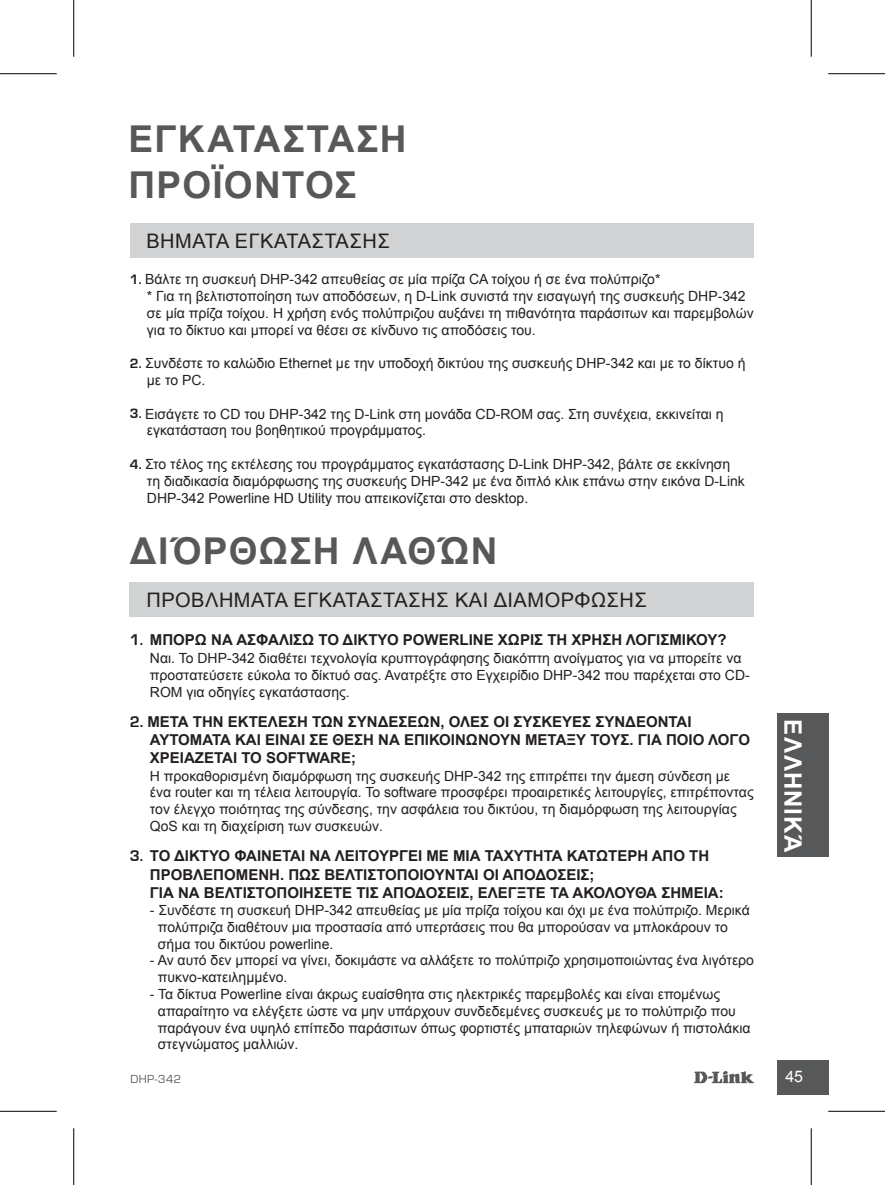
<style>
.page{position:relative;width:885px;height:1185px;background:#fff}
.page>*{position:absolute;margin:0;border:0;box-sizing:border-box;transform-origin:0 0}
.t1{font:700 37px/46px "Arial";letter-spacing:.03em;color:#57585a}
.t2{font:700 24px "Arial";letter-spacing:.045em;color:#fff}
.t3{font:20px "Arial";letter-spacing:.025em;color:#231f20}
.t4{font:16px "Arial";color:#fff}
.t5{font:700 15px "Arial";color:#231f20}
.t6{font:14px/16.8px "Arial";color:#231f20}
.t7{font:12px "Eurostile";letter-spacing:.04em;color:#57585a}
.s1{font-family:"Eurostile";font-weight:700}
.s2{font-family:"Eurostile";font-size:16px}
</style>
<div class="page">
<svg style="left:694px;top:1071px;width:60px;height:12px"></svg>
<div style="left:777px;top:1060px;width:51px;height:34px;background:#57585a"></div>
<div style="left:777px;top:713px;width:51px;height:143px;background:#57585a"></div>
<div style="left:130px;top:223px;width:623px;height:34px;background:#d1d2d4"></div>
<div style="left:130px;top:582px;width:623px;height:34px;background:#d1d2d4"></div>
<hr style="left:0;top:73px;width:57px;height:1px;background:#000">
<hr style="left:828px;top:73px;width:56px;height:1px;background:#000">
<hr style="left:0;top:1111px;width:57px;height:1px;background:#000">
<hr style="left:828px;top:1111px;width:56px;height:1px;background:#000">
<hr style="left:73px;top:0;width:1px;height:57px;background:#000">
<hr style="left:73px;top:1128px;width:1px;height:57px;background:#000">
<hr style="left:810px;top:0;width:1px;height:57px;background:#000">
<hr style="left:810px;top:1128px;width:1px;height:57px;background:#000">
<h1 class="t1" style="left:128px;top:117px;width:279px">ΕΓΚΑΤΑΣΤΑΣΗ<br>ΠΡΟΪΟΝΤΟΣ</h1>
<h3 class="t3" style="left:146px;top:228px;width:245px">ΒΗΜΑΤΑ ΕΓΚΑΤΑΣΤΑΣΗΣ</h3>
<p class="t6" style="left:147px;top:271px;width:608px;text-indent:-17px"><span class="s1">1.</span> Βάλτε τη συσκευή DHP-342 απευθείας σε μία πρίζα CA τοίχου ή σε ένα πολύπριζο*<br>* Για τη βελτιστοποίηση των αποδόσεων, η D-Link συνιστά την εισαγωγή της συσκευής DHP-342 σε μία πρίζα τοίχου. Η χρήση ενός πολύπριζου αυξάνει τη πιθανότητα παράσιτων και παρεμβολών για το δίκτυο και μπορεί να θέσει σε κίνδυνο τις αποδόσεις του.</p>
<p class="t6" style="left:147px;top:355px;width:600px;text-indent:-17px"><span class="s1">2.</span> Συνδέστε το καλώδιο Ethernet με την υποδοχή δικτύου της συσκευής DHP-342 και με το δίκτυο ή με το PC.</p>
<p class="t6" style="left:147px;top:405px;width:578px;text-indent:-17px"><span class="s1">3.</span> Εισάγετε το CD του DHP-342 της D-Link στη μονάδα CD-ROM σας. Στη συνέχεια, εκκινείται η εγκατάσταση του βοηθητικού προγράμματος.</p>
<p class="t6" style="left:147px;top:456px;width:599px;text-indent:-17px"><span class="s1">4.</span> Στο τέλος της εκτέλεσης του προγράμματος εγκατάστασης D-Link DHP-342, βάλτε σε εκκίνηση τη διαδικασία διαμόρφωσης της συσκευής DHP-342 με ένα διπλό κλικ επάνω στην εικόνα D-Link<br>DHP-342 Powerline HD Utility που απεικονίζεται στο desktop.</p>
<h1 class="t1" style="left:130px;top:530px;width:369px">ΔΙΌΡΘΩΣΗ ΛΑΘΏΝ</h1>
<h3 class="t3" style="left:146px;top:587px;width:501px">ΠΡΟΒΛΗΜΑΤΑ ΕΓΚΑΤΑΣΤΑΣΗΣ ΚΑΙ ΔΙΑΜΟΡΦΩΣΗΣ</h3>
<p class="t5" style="left:130px;top:630px;width:45px"><span class="s2">1.</span> ΜΠΟΡΏ</p>
<p class="t5" style="left:211px;top:630px;width:36px">ΝΑ ΑΣΦΑΛΊΣΩ</p>
<p class="t5" style="left:318px;top:630px;width:35px">ΤΟ ΔΊΚΤΥΟ</p>
<p class="t5" style="left:403px;top:630px;width:105px">POWERLINE ΧΩΡΊΣ</p>
<p class="t5" style="left:547px;top:630px;width:36px">ΤΗ ΧΡΉΣΗ</p>
<p class="t5" style="left:625px;top:630px;width:11px">ΛΟΓΙΣΜΙΚΟΎ</p>
<p class="t5" style="left:717px;top:630px;width:11px">?</p>
<p class="t6" style="left:150px;top:650px;width:601px">Ναι. Το DHP-342 διαθέτει τεχνολογία κρυπτογράφησης διακόπτη ανοίγματος για να μπορείτε να προστατεύσετε εύκολα το δίκτυό σας. Ανατρέξτε στο Εγχειρίδιο DHP-342 που παρέχεται στο CD-<br>ROM για οδηγίες εγκατάστασης.</p>
<p class="t5" style="left:130px;top:712px;width:41px"><span class="s2">2.</span> ΜΕΤΆ</p>
<p class="t5" style="left:193px;top:712px;width:11px">ΤΗΝ</p>
<p class="t5" style="left:228px;top:712px;width:11px">ΕΚΤΈΛΕΣΗ</p>
<p class="t5" style="left:312px;top:712px;width:12px">ΤΩΝ</p>
<p class="t5" style="left:348px;top:712px;width:12px">ΣΥΝΔΈΣΕΩΝ</p>
<p class="t5" style="left:440px;top:712px;width:20px">, ΌΛΕΣ</p>
<p class="t5" style="left:493px;top:712px;width:31px">ΟΙ ΣΥΣΚΕΥΈΣ</p>
<p class="t5" style="left:595px;top:712px;width:11px">ΣΥΝΔΈΟΝΤΑΙ</p>
<p class="t5" style="left:150px;top:730px;width:12px">ΑΥΤΌΜΑΤΑ</p>
<p class="t5" style="left:235px;top:730px;width:9px">ΚΑΙ</p>
<p class="t5" style="left:265px;top:730px;width:9px">ΕΊΝΑΙ</p>
<p class="t5" style="left:309px;top:730px;width:35px">ΣΕ ΘΈΣΗ</p>
<p class="t5" style="left:378px;top:730px;width:37px">ΝΑ ΕΠΙΚΟΙΝΩΝΟΎΝ</p>
<p class="t5" style="left:525px;top:730px;width:12px">ΜΕΤΑ</p>
<p class="t5" style="left:566px;top:730px;width:35px">ΞΎ ΤΟΥΣ</p>
<p class="t5" style="left:629px;top:730px;width:47px">. ΓΙΑ ΠΟΙΟ</p>
<p class="t5" style="left:708px;top:730px;width:12px">ΛΌΓΟ</p>
<p class="t5" style="left:150px;top:748px;width:10px">ΧΡΕΙΆ</p>
<p class="t5" style="left:195px;top:748px;width:18px">ΖΕΤΑΙ</p>
<p class="t5" style="left:241px;top:748px;width:116px">ΤΟ SOFTWARE;</p>
<p class="t6" style="left:150px;top:767px;width:605px">Η προκαθορισμένη διαμόρφωση της συσκευής DHP-342 της επιτρέπει την άμεση σύνδεση με ένα router και τη τέλεια λειτουργία. Το software προσφέρει προαιρετικές λειτουργίες, επιτρέποντας τον έλεγχο ποιότητας της σύνδεσης, την ασφάλεια του δικτύου, τη διαμόρφωση της λειτουργίας QoS και τη διαχείριση των συσκευών.</p>
<p class="t5" style="left:130px;top:846px;width:55px"><span class="s2">3.</span> ΤΟ ΔΊΚΤΥΟ</p>
<p class="t5" style="left:234px;top:846px;width:10px">ΦΑΊΝΕΤΑΙ</p>
<p class="t5" style="left:309px;top:846px;width:35px">ΝΑ ΛΕΙΤΟΥΡΓΕΊ</p>
<p class="t5" style="left:426px;top:846px;width:37px">ΜΕ ΜΊΑ</p>
<p class="t5" style="left:484px;top:846px;width:11px">ΤΑΧΎΤΗΤΑ</p>
<p class="t5" style="left:566px;top:846px;width:11px">ΚΑΤΏΤΕΡΗ</p>
<p class="t5" style="left:651px;top:846px;width:12px">ΑΠΌ</p>
<p class="t5" style="left:689px;top:846px;width:11px">ΤΗ</p>
<p class="t5" style="left:150px;top:865px;width:12px">ΠΡΟ</p>
<p class="t5" style="left:182px;top:865px;width:23px">ΒΛΕΠΌΜΕΝΗ</p>
<p class="t5" style="left:280px;top:865px;width:66px">. ΠΏΣ ΒΕΛΤΙΣΤΟΠΟΙΟΎΝΤΑΙ</p>
<p class="t5" style="left:483px;top:865px;width:31px">ΟΙ ΑΠΟΔΌΣΕΙΣ</p>
<p class="t5" style="left:589px;top:865px;width:6px">;</p>
<p class="t5" style="left:150px;top:883px;width:75px">ΓΙΑ ΝΑ ΒΕΛΤΙΣΤΟΠΟΙΉΣΕΤΕ</p>
<p class="t5" style="left:356px;top:883px;width:9px">ΤΙΣ</p>
<p class="t5" style="left:382px;top:883px;width:11px">ΑΠΟΔΌΣΕΙΣ</p>
<p class="t5" style="left:469px;top:883px;width:19px">, ΕΛΈΓ</p>
<p class="t5" style="left:517px;top:883px;width:68px">ΞΤΕΤΑΑΚΌΛΟΥΘΑ</p>
<p class="t5" style="left:661px;top:883px;width:11px">ΣΗΜΕΊΑ</p>
<p class="t5" style="left:718px;top:883px;width:6px">:</p>
<p class="t6" style="left:158px;top:902px;width:593px;text-indent:-8px">- Συνδέστε τη συσκευή DHP-342 απευθείας με μία πρίζα τοίχου και όχι με ένα πολύπριζο. Μερικά πολύπριζα διαθέτουν μια προστασία από υπερτάσεις που θα μπορούσαν να μπλοκάρουν το σήμα του δικτύου powerline.</p>
<p class="t6" style="left:158px;top:952px;width:597px;text-indent:-8px">- Αν αυτό δεν μπορεί να γίνει, δοκιμάστε να αλλάξετε το πολύπριζο χρησιμοποιώντας ένα λιγότερο πυκνο-κατειλημμένο.</p>
<p class="t6" style="left:158px;top:986px;width:594px;text-indent:-8px">- Τα δίκτυα Powerline είναι άκρως ευαίσθητα στις ηλεκτρικές παρεμβολές και είναι επομένως απαραίτητο να ελέγξετε ώστε να μην υπάρχουν συνδεδεμένες συσκευές με το πολύπριζο που παράγουν ένα υψηλό επίπεδο παράσιτων όπως φορτιστές μπαταριών τηλεφώνων ή πιστολάκια στεγνώματος μαλλιών.</p>
<h2 class="t2" style="left:808px;top:719px;width:135px;rotate:90deg">ΕΛΛΗΝΙΚΆ</h2>
<p class="t7" style="left:130px;top:1073px;width:52px">DHP-342</p>
<p class="t4" style="left:785px;top:1066px;width:19px">45</p>
</div>
